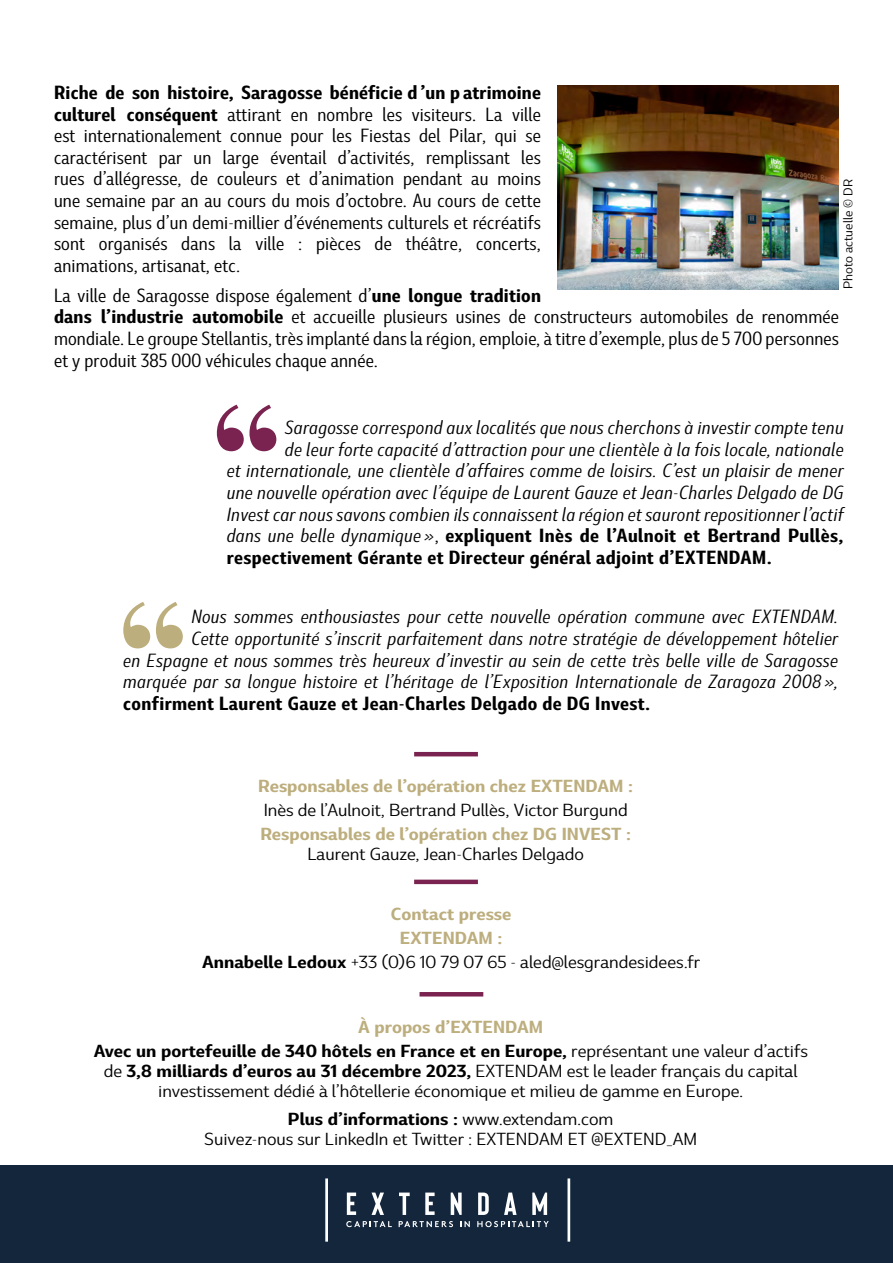
<style>
.page{position:relative;width:893px;height:1263px;background:#fff}
.page>*{position:absolute;margin:0;border:0;box-sizing:border-box;transform-origin:0 0}
.t1{font:18px/21.6px "Marble Display";letter-spacing:.01em;color:#000;text-align:justify}
.t2{font:italic 18px/21.6px "Marble Display";letter-spacing:.02em;color:#000;text-align:right}
.t3{font:700 18px "Marble Display";letter-spacing:.02em;color:#000}
.t4{font:expanded 16.5px/19.8px "Marble Display";color:#000;text-align:center}
.t5{font:700 expanded 16.5px/24px "Marble Display";color:#000;text-align:center}
.t6{font:700 expanded 16.5px "Marble Display";color:#bdae7e}
.t7{font:expanded 12px "Marble Display";color:#000}
.s1{font-weight:700}
.s2{font-weight:400;font-style:italic}
.s3{font-weight:400}
.s4{font-weight:700;color:#bdae7e}
.s5{color:#bdae7e}
</style>
<div class="page">
<svg style="left:217px;top:405px;width:59px;height:46px"></svg>
<svg style="left:123px;top:602px;width:60px;height:46px"></svg>
<hr style="left:414px;top:752px;width:64px;height:4px;background:#7b2350">
<hr style="left:414px;top:880px;width:64px;height:4px;background:#7b2350">
<hr style="left:420px;top:992px;width:63px;height:4px;background:#7b2350">
<div style="left:0;top:1165px;width:893px;height:98px;background:#13263b"></div>
<hr style="left:567px;top:1178px;width:3px;height:63px;background:#fff">
<hr style="left:325px;top:1178px;width:3px;height:63px;background:#fff">
<svg style="left:347px;top:1192px;width:9px;height:23px"></svg>
<svg style="left:372px;top:1192px;width:12px;height:23px"></svg>
<svg style="left:399px;top:1192px;width:11px;height:23px"></svg>
<svg style="left:425px;top:1192px;width:10px;height:23px"></svg>
<svg style="left:451px;top:1192px;width:11px;height:23px"></svg>
<svg style="left:478px;top:1192px;width:11px;height:23px"></svg>
<svg style="left:504px;top:1192px;width:13px;height:23px"></svg>
<svg style="left:532px;top:1192px;width:15px;height:23px"></svg>
<svg style="left:346px;top:1221px;width:46px;height:6px"></svg>
<svg style="left:399px;top:1221px;width:54px;height:6px"></svg>
<svg style="left:460px;top:1221px;width:10px;height:6px"></svg>
<svg style="left:477px;top:1221px;width:72px;height:6px"></svg>
<img style="left:558px;top:85px;width:281px;height:204px">
<p class="t1" style="left:54px;top:80px;width:488px"><span class="s1">Riche de son histoire, Saragosse bénéficie d ’un p atrimoine culturel conséquent</span> attirant en nombre les visiteurs. La ville est internationalement connue pour les Fiestas del Pilar, qui se caractérisent par un large éventail d’activités, remplissant les rues d’allégresse, de couleurs et d’animation pendant au moins une semaine par an au cours du mois d’octobre. Au cours de cette semaine, plus d’un demi-millier d’événements culturels et récréatifs sont organisés dans la ville : pièces de théâtre, concerts, animations, artisanat, etc.</p>
<p class="t1" style="left:54px;top:283px;width:786px;text-align:left">La ville de Saragosse dispose également d’<span class="s1">une longue tradition<br>dans l’industrie automobile</span> et accueille plusieurs usines de constructeurs automobiles de renommée mondiale. Le groupe Stellantis, très implanté dans la région, emploie, à titre d’exemple, plus de 5 700 personnes et y produit 385 000 véhicules chaque année.</p>
<p class="t7" style="left:838px;top:289px;width:112px;rotate:-90deg">Photo actuelle © DR</p>
<p class="t2" style="left:285px;top:415px;width:560px">Saragosse correspond aux localités que nous cherchons à investir compte tenu</p>
<p class="t2" style="left:285px;top:437px;width:560px">de leur forte capacité d’attraction pour une clientèle à la fois locale, nationale</p>
<p class="t2" style="left:227px;top:458px;width:618px">et internationale, une clientèle d’affaires comme de loisirs. C’est un plaisir de mener</p>
<p class="t2" style="left:227px;top:480px;width:618px">une nouvelle opération avec l’équipe de Laurent Gauze et Jean-Charles Delgado de DG</p>
<p class="t2" style="left:227px;top:501px;width:618px">Invest car nous savons combien ils connaissent la région et sauront repositionner l’actif</p>
<p class="t3" style="left:227px;top:520px;width:618px"><span class="s2">dans une belle dynamique »</span><span class="s3">,</span> expliquent Inès de l’Aulnoit et Bertrand Pullès,</p>
<p class="t3" style="left:227px;top:542px;width:546px">respectivement Gérante et Directeur général adjoint d’EXTENDAM.</p>
<p class="t2" style="left:123px;top:604px;width:716px">Nous sommes enthousiastes pour cette nouvelle opération commune avec EXTENDAM.<br>Cette opportunité s’inscrit parfaitement dans notre stratégie de développement hôtelier<br>en Espagne et nous sommes très heureux d’investir au sein de cette très belle ville de Saragosse marquée par sa longue histoire et l’héritage de l’Exposition Internationale de Zaragoza 2008 »,</p>
<p class="t3" style="left:123px;top:688px;width:528px">confirment Laurent Gauze et Jean-Charles Delgado de DG Invest.</p>
<p class="t6" style="left:258px;top:772px;width:376px">Responsables de l’opération chez EXTENDAM :</p>
<p class="t4" style="left:264px;top:799px;width:366px">Inès de l’Aulnoit, Bertrand Pullès, Victor Burgund</p>
<p class="t6" style="left:260px;top:820px;width:372px">Responsables de l’opération chez DG INVEST :</p>
<p class="t4" style="left:307px;top:842px;width:278px">Laurent Gauze, Jean-Charles Delgado</p>
<p class="t4" style="left:202px;top:900px;width:500px;line-height:24px"><span class="s4">Contact presse<br>EXTENDAM :<br></span><span class="s1">Annabelle Ledoux</span> +33 (0)6 10 79 07 65 - aled@lesgrandesidees.fr</p>
<p class="t5" style="left:94px;top:1013px;width:716px"><span class="s5">À propos d’EXTENDAM<br></span>Avec un portefeuille de 340 hôtels en France et en Europe, <span class="s3">représentant une valeur d’actifs</span></p>
<p class="t4" style="left:104px;top:1060px;width:695px">de <span class="s1">3,8 milliards d’euros au 31 décembre 2023,</span> EXTENDAM est le leader français du capital investissement dédié à l’hôtellerie économique et milieu de gamme en Europe.</p>
<p class="t4" style="left:204px;top:1108px;width:494px"><span class="s1">Plus d’informations :</span> www.extendam.com<br>Suivez-nous sur LinkedIn et Twitter : EXTENDAM ET @EXTEND_AM</p>
</div>
